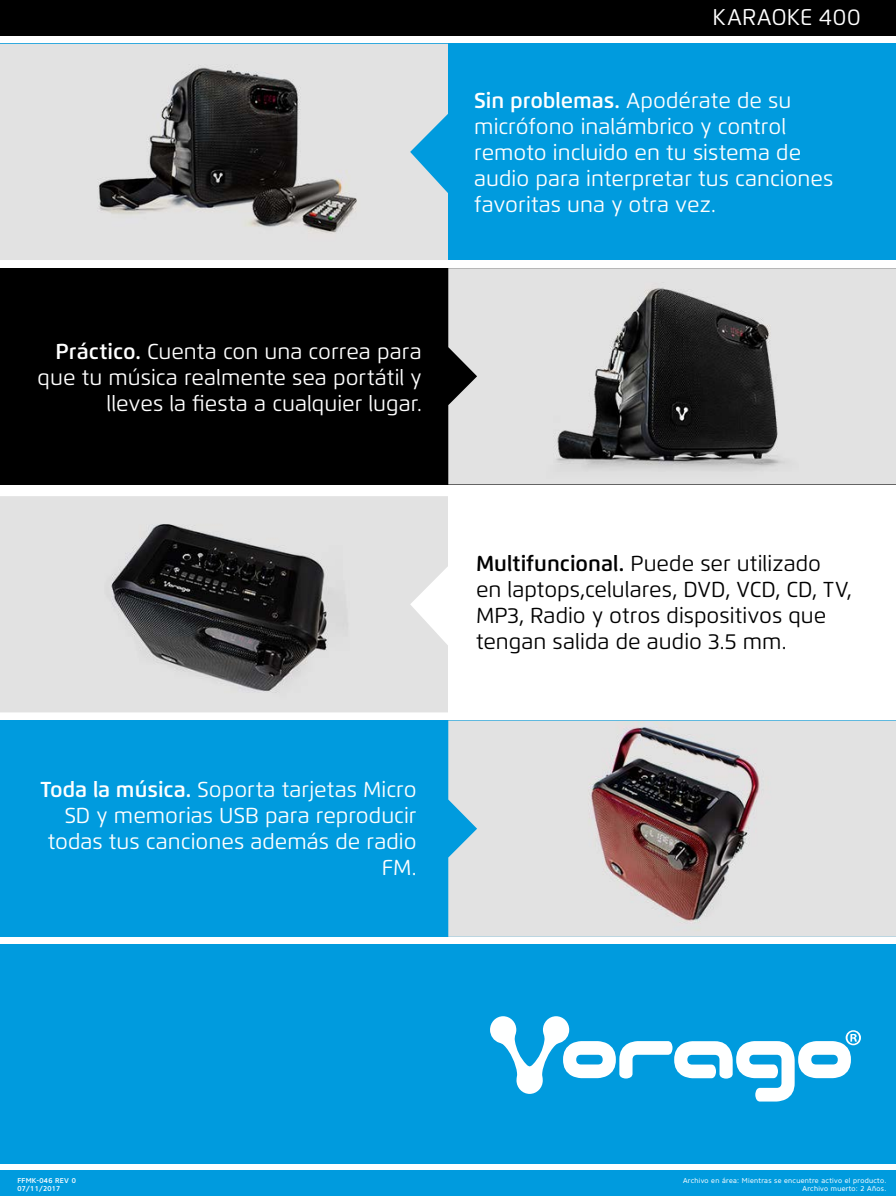
<style>
.page{position:relative;width:896px;height:1196px;background:#fff}
.page>*{position:absolute;margin:0;border:0;box-sizing:border-box;transform-origin:0 0}
.t1{font:22.75px "Flexo";color:#fff}
.t2{font:21.61px/25.9px "Flexo";color:#fff;text-align:right}
.t3{font:21.61px/25.9px "Flexo";color:#000}
.t4{font:7px/7.9px "Core Sans N45";letter-spacing:.04em;color:#fff;text-align:right}
.t5{font:500 7px/7.9px "Core Sans N55";letter-spacing:.04em;color:#fff}
.s1{font-weight:600}
</style>
<div class="page">
<div style="left:0;top:268px;width:895px;height:216px;background:#000"></div>
<div style="left:0;top:720px;width:896px;height:216px;background:#009bde"></div>
<div style="left:0;top:44px;width:896px;height:216px;background:#009bde"></div>
<div style="left:0;top:1170px;width:896px;height:25px;background:#009bde"></div>
<img style="left:0;top:44px;width:448px;height:216px">
<img style="left:0;top:496px;width:448px;height:216px">
<img style="left:448px;top:268px;width:448px;height:216px">
<img style="left:448px;top:720px;width:448px;height:216px">
<div style="left:0;top:0;width:896px;height:35px;background:#000"></div>
<div style="left:0;top:944px;width:896px;height:216px;background:#009bde"></div>
<svg style="left:490px;top:1016px;width:371px;height:85px"></svg>
<p class="t2" style="left:38px;top:338px;width:386px"><span class="s1">Práctico.</span> Cuenta con una correa para que tu música realmente sea portátil y lleves la fiesta a cualquier lugar.</p>
<p class="t1" style="left:713px;top:3px;width:150px">KARAOKE 400</p>
<p class="t2" style="left:474px;top:88px;width:361px;text-align:left"><span class="s1">Sin problemas.</span> Apodérate de su micrófono inalámbrico y control remoto incluido en tu sistema de audio para interpretar tus canciones favoritas una y otra vez.</p>
<p class="t2" style="left:41px;top:776px;width:378px"><span class="s1">Toda la música.</span> Soporta tarjetas Micro<br>SD y memorias USB para reproducir todas tus canciones además de radio<br>FM.</p>
<p class="t3" style="left:476px;top:550px;width:377px"><span class="s1">Multifuncional.</span> Puede ser utilizado en laptops,celulares, DVD, VCD, CD, TV, MP3, Radio y otros dispositivos que tengan salida de audio 3.5 mm.</p>
<p class="t5" style="left:18px;top:1176px;width:60px">FFMK-046 REV 0<br>07/11/2017</p>
<p class="t4" style="left:683px;top:1176px;width:205px">Archivo en área: Mientras se encuentre activo el producto.<br>Archivo muerto: 2 Años.</p>
</div>
